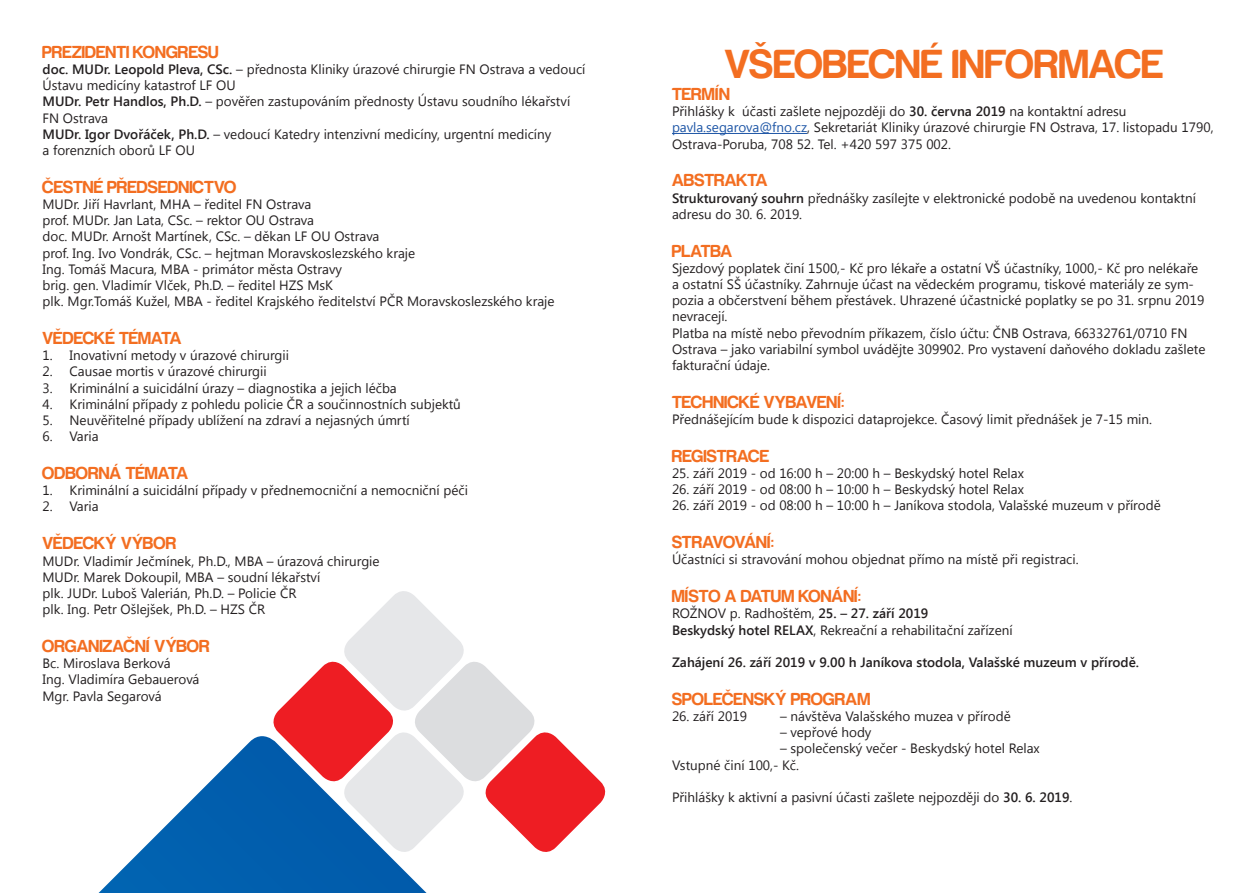
<style>
.page{position:relative;width:1259px;height:893px;background:#fff}
.page>*{position:absolute;margin:0;border:0;box-sizing:border-box;transform-origin:0 0}
.t1{font:700 42px "Harabara CEHG007";letter-spacing:.005em;color:#f36e21}
.t2{font:700 18px "Harabara CEHG007";letter-spacing:.005em;color:#f36e21}
.t3{font:700 18px "Harabara CEHG007";letter-spacing:-.02em;color:#f36e21}
.t4{font:13.5px/16.2px "Segoe UI";color:#231f20}
.t5{font:600 13.5px "Segoe UI";color:#231f20}
.s1{font-weight:600}
.s2{color:#1e56a6}
</style>
<div class="page">
<svg style="left:99px;top:736px;width:327px;height:157px"></svg>
<svg style="left:268px;top:591px;width:338px;height:267px"></svg>
<hr style="left:672px;top:133px;width:135px;height:1px;background:#1e56a6">
<h2 class="t2" style="left:43px;top:42px;width:178px">PREZIDENTI KONGRESU</h2>
<p class="t4" style="left:43px;top:61px;width:544px"><span class="s1">doc. MUDr. Leopold Pleva, CSc.</span> – přednosta Kliniky úrazové chirurgie FN Ostrava a vedoucí Ústavu medicíny katastrof LF OU<br><span class="s1">MUDr. Petr Handlos, Ph.D.</span> – pověřen zastupováním přednosty Ústavu soudního lékařství FN Ostrava<br><span class="s1">MUDr. Igor Dvořáček, Ph.D.</span> – vedoucí Katedry intenzivní medicíny, urgentní medicíny<br>a forenzních oborů LF OU</p>
<h2 class="t2" style="left:43px;top:177px;width:196px">ČESTNÉ PŘEDSEDNICTVO</h2>
<p class="t4" style="left:43px;top:196px;width:513px">MUDr. Jiří Havrlant, MHA – ředitel FN Ostrava<br>prof. MUDr. Jan Lata, CSc. – rektor OU Ostrava<br>doc. MUDr. Arnošt Martínek, CSc. – děkan LF OU Ostrava<br>prof. Ing. Ivo Vondrák, CSc. – hejtman Moravskoslezského kraje<br>Ing. Tomáš Macura, MBA - primátor města Ostravy<br>brig. gen. Vladimír Vlček, Ph.D. – ředitel HZS MsK<br>plk. Mgr.Tomáš Kužel, MBA - ředitel Krajského ředitelství PČR Moravskoslezského kraje</p>
<h2 class="t2" style="left:43px;top:329px;width:141px">VĚDECKÉ TÉMATA</h2>
<p class="t4" style="left:43px;top:347px;width:248px">1. Inovativní metody v úrazové chirurgii</p>
<p class="t4" style="left:43px;top:363px;width:226px">2. Causae mortis v úrazové chirurgii</p>
<p class="t4" style="left:43px;top:379px;width:356px">3. Kriminální a suicidální úrazy – diagnostika a jejich léčba</p>
<p class="t4" style="left:43px;top:395px;width:420px">4. Kriminální případy z pohledu policie ČR a součinnostních subjektů</p>
<p class="t4" style="left:43px;top:412px;width:369px">5. Neuvěřitelné případy ublížení na zdraví a nejasných úmrtí</p>
<p class="t4" style="left:43px;top:428px;width:58px">6. Varia</p>
<h2 class="t2" style="left:43px;top:464px;width:148px">ODBORNÁ TÉMATA</h2>
<p class="t4" style="left:43px;top:482px;width:427px">1. Kriminální a suicidální případy v přednemocniční a nemocniční péči</p>
<p class="t4" style="left:43px;top:498px;width:58px">2. Varia</p>
<h2 class="t2" style="left:43px;top:534px;width:135px">VĚDECKÝ VÝBOR</h2>
<p class="t4" style="left:43px;top:552px;width:338px">MUDr. Vladimír Ječmínek, Ph.D., MBA – úrazová chirurgie MUDr. Marek Dokoupil, MBA – soudní lékařství<br>plk. JUDr. Luboš Valerián, Ph.D. – Policie ČR<br>plk. Ing. Petr Ošlejšek, Ph.D. – HZS ČR</p>
<h2 class="t2" style="left:43px;top:636px;width:169px">ORGANIZAČNÍ VÝBOR</h2>
<p class="t4" style="left:43px;top:655px;width:158px">Bc. Miroslava Berková<br>Ing. Vladimíra Gebauerová<br>Mgr. Pavla Segarová</p>
<h1 class="t1" style="left:725px;top:42px;width:440px">VŠEOBECNÉ INFORMACE</h1>
<h2 class="t2" style="left:672px;top:84px;width:59px">TERMÍN</h2>
<p class="t4" style="left:672px;top:103px;width:543px">Přihlášky k účasti zašlete nejpozději do <span class="s1">30. června 2019</span> na kontaktní adresu <span class="s2">pavla.segarova@fno.cz</span>, Sekretariát Kliniky úrazové chirurgie FN Ostrava, 17. listopadu 1790,<br>Ostrava-Poruba, 708 52. Tel. +420 597 375 002.</p>
<h2 class="t2" style="left:672px;top:171px;width:98px">ABSTRAKTA</h2>
<p class="t4" style="left:672px;top:189px;width:525px"><span class="s1">Strukturovaný souhrn</span> přednášky zasílejte v elektronické podobě na uvedenou kontaktní adresu do 30. 6. 2019.</p>
<h2 class="t2" style="left:672px;top:241px;width:62px">PLATBA</h2>
<p class="t4" style="left:672px;top:259px;width:535px">Sjezdový poplatek činí 1500,- Kč pro lékaře a ostatní VŠ účastníky, 1000,- Kč pro nelékaře a ostatní SŠ účastníky. Zahrnuje účast na vědeckém programu, tiskové materiály ze sym&shy;pozia a občerstvení během přestávek. Uhrazené účastnické poplatky se po 31. srpnu 2019 nevracejí.<br>Platba na místě nebo převodním příkazem, číslo účtu: ČNB Ostrava, 66332761/0710 FN Ostrava – jako variabilní symbol uvádějte 309902. Pro vystavení daňového dokladu zašlete fakturační údaje.</p>
<h2 class="t2" style="left:672px;top:392px;width:173px">TECHNICKÉ VYBAVENÍ:</h2>
<p class="t4" style="left:672px;top:410px;width:481px">Přednášejícím bude k dispozici dataprojekce. Časový limit přednášek je 7-15 min.</p>
<h2 class="t2" style="left:672px;top:446px;width:99px">REGISTRACE</h2>
<p class="t4" style="left:672px;top:464px;width:353px">25. září 2019 - od 16:00 h – 20:00 h – Beskydský hotel Relax</p>
<p class="t4" style="left:672px;top:481px;width:353px">26. září 2019 - od 08:00 h – 10:00 h – Beskydský hotel Relax</p>
<p class="t4" style="left:672px;top:497px;width:490px">26. září 2019 - od 08:00 h – 10:00 h – Janíkova stodola, Valašské muzeum v přírodě</p>
<h2 class="t3" style="left:672px;top:533px;width:103px">STRAVOVÁNÍ:</h2>
<p class="t4" style="left:672px;top:551px;width:408px">Účastníci si stravování mohou objednat přímo na místě při registraci.</p>
<h2 class="t2" style="left:672px;top:587px;width:190px">MÍSTO A DATUM KONÁNÍ:</h2>
<p class="t4" style="left:672px;top:605px;width:342px">ROŽNOV p. Radhoštěm, <span class="s1">25. – 27. září 2019<br>Beskydský hotel RELAX</span>, Rekreační a rehabilitační zařízení</p>
<p class="t5" style="left:672px;top:653px;width:469px">Zahájení 26. září 2019 v 9.00 h Janíkova stodola, Valašské muzeum v přírodě.</p>
<h2 class="t2" style="left:672px;top:689px;width:200px">SPOLEČENSKÝ PROGRAM</h2>
<p class="t4" style="left:672px;top:707px;width:76px">26. září 2019</p>
<p class="t4" style="left:780px;top:707px;width:232px">– návštěva Valašského muzea v přírodě</p>
<p class="t4" style="left:780px;top:724px;width:93px">– vepřové hody</p>
<p class="t4" style="left:672px;top:740px;width:369px;text-indent:108px">– společenský večer - Beskydský hotel Relax<br>Vstupné činí 100,- Kč.</p>
<p class="t4" style="left:672px;top:788px;width:402px">Přihlášky k aktivní a pasivní účasti zašlete nejpozději do <span class="s1">30. 6. 2019</span>.</p>
</div>
